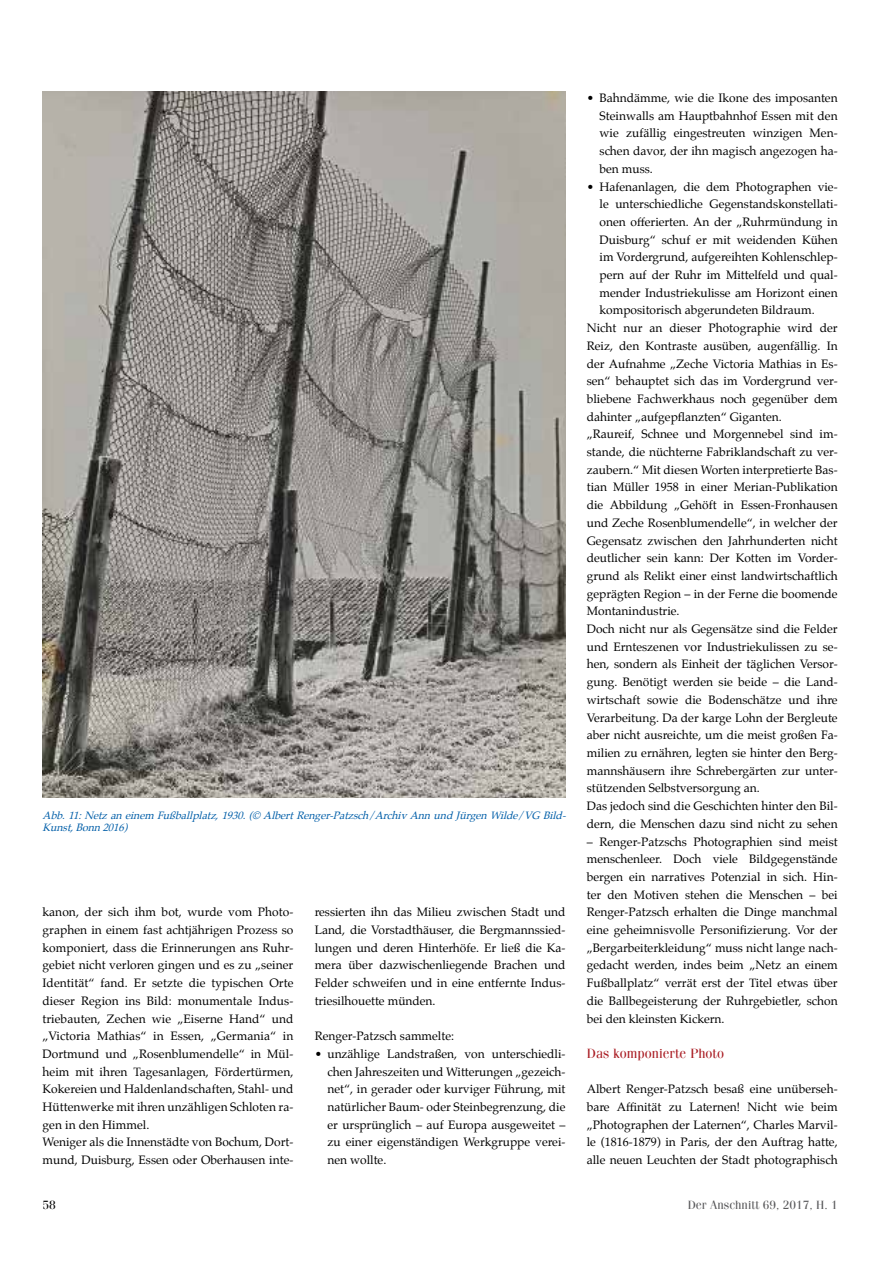
<style>
.page{position:relative;width:893px;height:1263px;background:#fff}
.page>*{position:absolute;margin:0;border:0;box-sizing:border-box;transform-origin:0 0}
.t1{font:13.5px "Fenice LT";color:#a91b22}
.t2{font:12px/17.7px "Palatino";color:#000;text-align:justify}
.t3{font:12px "Fenice LT";color:#58585a}
.t4{font:12px "Fenice LT";color:#000}
.t5{font:italic 10.5px/12.6px "Palatino";color:#005ea8}
</style>
<div class="page">
<img style="left:43px;top:91px;width:523px;height:706px">
<p class="t5" style="left:43px;top:809px;width:529px">Abb.11:Netzaneinem Fußballplatz,1930.(©AlbertRenger-Patzsch/ArchivAnnundJürgenWilde/VGBild-<br>Kunst,Bonn2016)</p>
<p class="t2" style="left:43px;top:903px;width:252px;text-align:left">kanon, der sich ihm bot, wurde vom Photo&shy;graphen in einem fast achtjährigen Prozess so komponiert, dass die Erinnerungen ans Ruhr&shy;gebiet nicht verloren gingen und es zu „seiner Identität“ fand. Er setzte die typischen Orte dieser Region ins Bild: monumentale Indus&shy;triebauten, Zechen wie „Eiserne Hand“ und „Victoria Mathias“ in Essen, „Germania“ in Dortmund und „Rosenblumendelle“ in Mül&shy;heim mit ihren Tagesanlagen, Fördertürmen, Kokereien und Haldenlandschaften, Stahl- und Hüttenwerke mit ihren unzähligen Schloten ra&shy;gen in den Himmel.<br>Weniger als die Innenstädte von Bochum, Dort&shy;mund, Duisburg, Essen oder Oberhausen inte-</p>
<p class="t2" style="left:315px;top:903px;width:252px">ressierten ihn das Milieu zwischen Stadt und Land, die Vorstadthäuser, die Bergmannssied&shy;lungen und deren Hinterhöfe. Er ließ die Ka&shy;mera über dazwischenliegende Brachen und Felder schweifen und in eine entfernte Indus&shy;triesilhouette münden.</p>
<p class="t2" style="left:315px;top:1027px;width:141px">Renger-Patzsch sammelte:</p>
<p class="t2" style="left:327px;top:1045px;width:240px;text-indent:-13px">• unzählige Landstraßen, von unterschiedli&shy;chen Jahreszeiten und Witterungen „gezeich&shy;net“, in gerader oder kurviger Führung, mit natürlicher Baum- oder Steinbegrenzung, die er ursprünglich – auf Europa ausgeweitet – zu einer eigenständigen Werkgruppe verei&shy;nen wollte.</p>
<p class="t2" style="left:600px;top:89px;width:240px;text-indent:-13px">• Bahndämme, wie die Ikone des imposanten Steinwalls am Hauptbahnhof Essen mit den wie zufällig eingestreuten winzigen Men&shy;schen davor, der ihn magisch angezogen ha&shy;ben muss.</p>
<p class="t2" style="left:587px;top:178px;width:252px">• Hafenanlagen, die dem Photographen vie-</p>
<p class="t2" style="left:600px;top:195px;width:240px">le unterschiedliche Gegenstandskonstellati-</p>
<p class="t2" style="left:600px;top:213px;width:240px">onen offerierten. An der „Ruhrmündung in</p>
<p class="t2" style="left:600px;top:231px;width:240px">Duisburg“ schuf er mit weidenden Kühen</p>
<p class="t2" style="left:600px;top:248px;width:240px">im Vordergrund, aufgereihten Kohlenschlep-</p>
<p class="t2" style="left:600px;top:266px;width:240px">pern auf der Ruhr im Mittelfeld und qual-</p>
<p class="t2" style="left:600px;top:284px;width:240px">mender Industriekulisse am Horizont einen</p>
<p class="t2" style="left:600px;top:301px;width:217px">kompositorisch abgerundeten Bildraum.</p>
<p class="t2" style="left:587px;top:319px;width:252px">Nicht nur an dieser Photographie wird der</p>
<p class="t2" style="left:587px;top:337px;width:252px">Reiz, den Kontraste ausüben, augenfällig. In</p>
<p class="t2" style="left:587px;top:355px;width:252px">der Aufnahme „Zeche Victoria Mathias in Es-</p>
<p class="t2" style="left:587px;top:372px;width:252px">sen“ behauptet sich das im Vordergrund ver-</p>
<p class="t2" style="left:587px;top:390px;width:252px">bliebene Fachwerkhaus noch gegenüber dem</p>
<p class="t2" style="left:587px;top:408px;width:196px">dahinter „aufgepflanzten“ Giganten.</p>
<p class="t2" style="left:587px;top:425px;width:252px">„Raureif, Schnee und Morgennebel sind im-</p>
<p class="t2" style="left:587px;top:443px;width:252px">stande, die nüchterne Fabriklandschaft zu ver-</p>
<p class="t2" style="left:587px;top:461px;width:252px">zaubern.“ Mit diesen Worten interpretierte Bas-</p>
<p class="t2" style="left:587px;top:478px;width:252px">tian Müller 1958 in einer Merian-Publikation</p>
<p class="t2" style="left:587px;top:496px;width:252px">die Abbildung „Gehöft in Essen-Fronhausen</p>
<p class="t2" style="left:587px;top:514px;width:252px">und Zeche Rosenblumendelle“, in welcher der</p>
<p class="t2" style="left:587px;top:532px;width:252px">Gegensatz zwischen den Jahrhunderten nicht</p>
<p class="t2" style="left:587px;top:549px;width:252px">deutlicher sein kann: Der Kotten im Vorder-</p>
<p class="t2" style="left:587px;top:567px;width:252px">grund als Relikt einer einst landwirtschaftlich</p>
<p class="t2" style="left:587px;top:585px;width:252px">geprägten Region – in der Ferne die boomende</p>
<p class="t2" style="left:587px;top:602px;width:94px">Montanindustrie.</p>
<p class="t2" style="left:587px;top:620px;width:252px">Doch nicht nur als Gegensätze sind die Felder</p>
<p class="t2" style="left:587px;top:638px;width:252px">und Ernteszenen vor Industriekulissen zu se-</p>
<p class="t2" style="left:587px;top:655px;width:252px">hen, sondern als Einheit der täglichen Versor-</p>
<p class="t2" style="left:587px;top:673px;width:252px">gung. Benötigt werden sie beide – die Land-</p>
<p class="t2" style="left:587px;top:691px;width:252px">wirtschaft sowie die Bodenschätze und ihre</p>
<p class="t2" style="left:587px;top:709px;width:252px">Verarbeitung. Da der karge Lohn der Bergleute</p>
<p class="t2" style="left:587px;top:726px;width:252px">aber nicht ausreichte, um die meist großen Fa-</p>
<p class="t2" style="left:587px;top:744px;width:252px">milien zu ernähren, legten sie hinter den Berg-</p>
<p class="t2" style="left:587px;top:762px;width:252px">mannshäusern ihre Schrebergärten zur unter-</p>
<p class="t2" style="left:587px;top:779px;width:175px">stützenden Selbstversorgung an.</p>
<p class="t2" style="left:587px;top:797px;width:252px">Das jedoch sind die Geschichten hinter den Bil-</p>
<p class="t2" style="left:587px;top:815px;width:252px">dern, die Menschen dazu sind nicht zu sehen</p>
<p class="t2" style="left:587px;top:832px;width:252px">– Renger-Patzschs Photographien sind meist menschenleer. Doch viele Bildgegenstände bergen ein narratives Potenzial in sich. Hin&shy;ter den Motiven stehen die Menschen – bei Renger-Patzsch erhalten die Dinge manchmal eine geheimnisvolle Personifizierung. Vor der „Bergarbeiterkleidung“ muss nicht lange nach&shy;gedacht werden, indes beim „Netz an einem Fußballplatz“ verrät erst der Titel etwas über die Ballbegeisterung der Ruhrgebietler, schon bei den kleinsten Kickern.</p>
<p class="t1" style="left:587px;top:1045px;width:139px">Das komponierte Photo</p>
<p class="t2" style="left:587px;top:1080px;width:252px">Albert Renger-Patzsch besaß eine unüberseh&shy;bare Affinität zu Laternen! Nicht wie beim „Photographen der Laternen“, Charles Marvil&shy;le (1816-1879) in Paris, der den Auftrag hatte, alle neuen Leuchten der Stadt photographisch</p>
<p class="t4" style="left:43px;top:1197px;width:15px">58</p>
<p class="t3" style="left:688px;top:1197px;width:152px">Der Anschnitt 69, 2017, H. 1</p>
</div>
